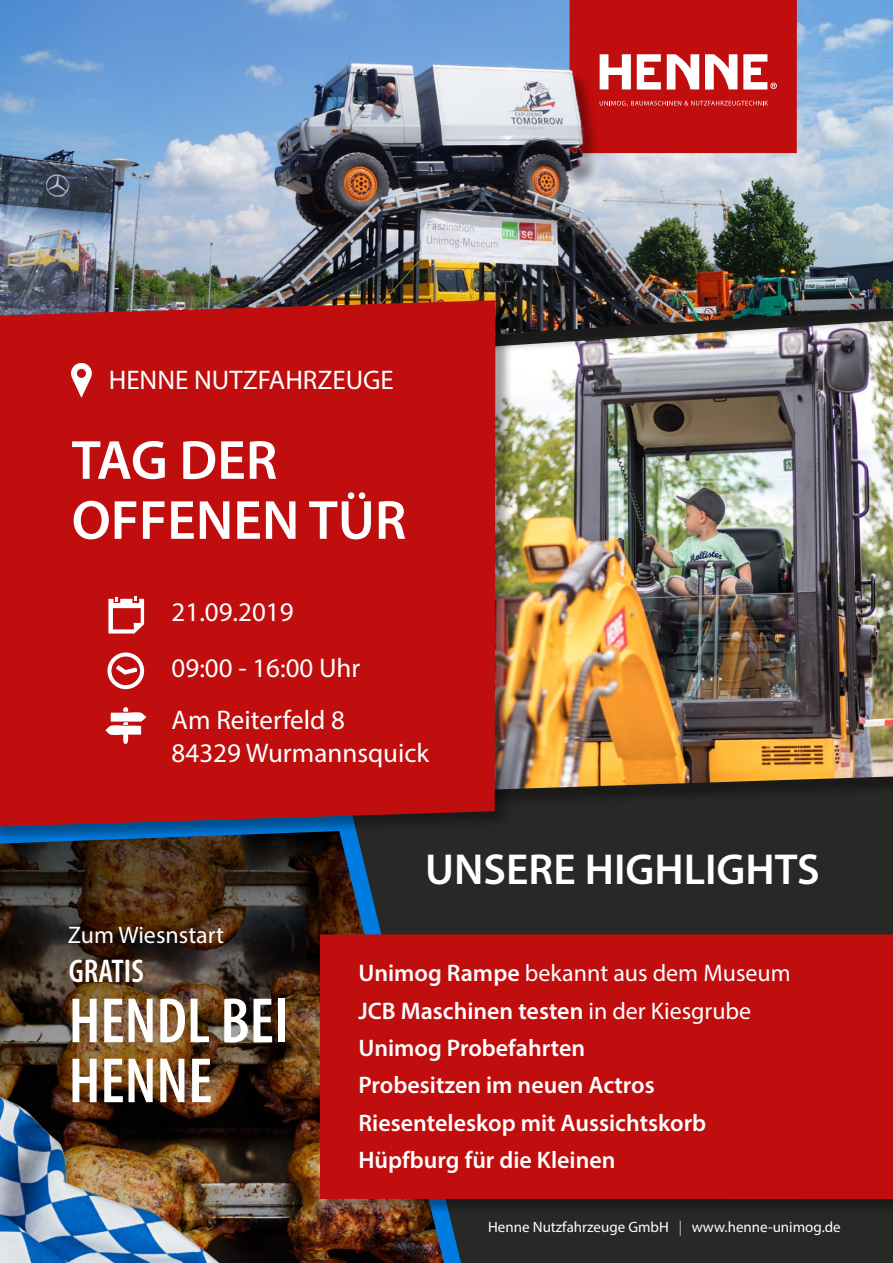
<style>
.page{position:relative;width:893px;height:1263px;background:#282827}
.page>*{position:absolute;margin:0;border:0;box-sizing:border-box;transform-origin:0 0}
.t1{font:600 condensed 64.5px "Myriad Pro";color:#fff}
.t2{font:600 55.5px "Myriad Pro";color:#fff}
.t3{font:600 43.5px "Myriad Pro";color:#fff}
.t4{font:600 condensed 33px "Myriad Pro";color:#fff}
.t5{font:27px "Myriad Pro";color:#fff}
.t6{font:600 24px "Myriad Pro";color:#fff}
.t7{font:24px "Myriad Pro";color:#fff}
.t8{font:15px "Myriad Pro";color:#fff}
.s1{font-weight:600}
.s2{font-weight:400}
.s3{font-weight:300}
</style>
<div class="page">
<img style="left:273px;top:861px;width:47px;height:402px">
<img style="left:0;top:861px;width:273px;height:402px">
<img style="left:513px;top:386px;width:380px;height:405px">
<svg style="left:0;top:844px;width:320px;height:17px"></svg>
<img style="left:320px;top:844px;width:141px;height:419px">
<div style="left:321px;top:935px;width:572px;height:280px;background:#000;opacity:.35"></div>
<div style="left:320px;top:934px;width:573px;height:265px;background:#c00d0e"></div>
<div style="left:0;top:0;width:893px;height:386px;background:#000;opacity:.35"></div>
<img style="left:0;top:234px;width:893px;height:133px">
<div style="left:0;top:302px;width:513px;height:542px;background:#000;opacity:.35"></div>
<div style="left:0;top:300px;width:495px;height:526px;background:#c00d0e"></div>
<img style="left:0;top:0;width:893px;height:234px">
<svg style="left:105px;top:705px;width:41px;height:40px"></svg>
<svg style="left:108px;top:597px;width:36px;height:36px"></svg>
<svg style="left:107px;top:652px;width:37px;height:37px"></svg>
<svg style="left:71px;top:363px;width:21px;height:35px"></svg>
<p class="t5" style="left:109px;top:363px;width:287px">HENNE NUTZFAHRZEUGE</p>
<p class="t2" style="left:72px;top:425px;width:207px">TAG DER</p>
<p class="t2" style="left:72px;top:485px;width:336px">OFFENEN TÜR</p>
<p class="t5" style="left:172px;top:595px;width:123px">21.09.2019</p>
<p class="t5" style="left:172px;top:651px;width:190px">09:00 - 16:00 Uhr</p>
<p class="t5" style="left:172px;top:704px;width:175px">Am Reiterfeld 8</p>
<p class="t5" style="left:172px;top:736px;width:259px">84329 Wurmannsquick</p>
<p class="t7" style="left:68px;top:920px;width:158px">Zum Wiesnstart</p>
<p class="t4" style="left:69px;top:951px;width:77px">GRATIS</p>
<p class="t1" style="left:69px;top:981px;width:221px">HENDL BEI</p>
<p class="t1" style="left:69px;top:1041px;width:145px">HENNE</p>
<p class="t3" style="left:425px;top:842px;width:396px">UNSERE HIGHLIGHTS</p>
<p class="t7" style="left:358px;top:958px;width:434px"><span class="s1">Unimog Rampe</span> bekannt aus dem Museum</p>
<p class="t6" style="left:358px;top:995px;width:394px">JCB Maschinen testen <span class="s2">in der Kiesgrube</span></p>
<p class="t6" style="left:358px;top:1032px;width:228px">Unimog Probefahrten</p>
<p class="t6" style="left:358px;top:1070px;width:298px">Probesitzen im neuen Actros</p>
<p class="t6" style="left:358px;top:1107px;width:349px">Riesenteleskop mit Aussichtskorb</p>
<p class="t6" style="left:358px;top:1145px;width:259px">Hüpfburg für die Kleinen</p>
<p class="t8" style="left:488px;top:1217px;width:354px">Henne Nutzfahrzeuge GmbH <span class="s3">|</span> www.henne-unimog.de</p>
</div>
